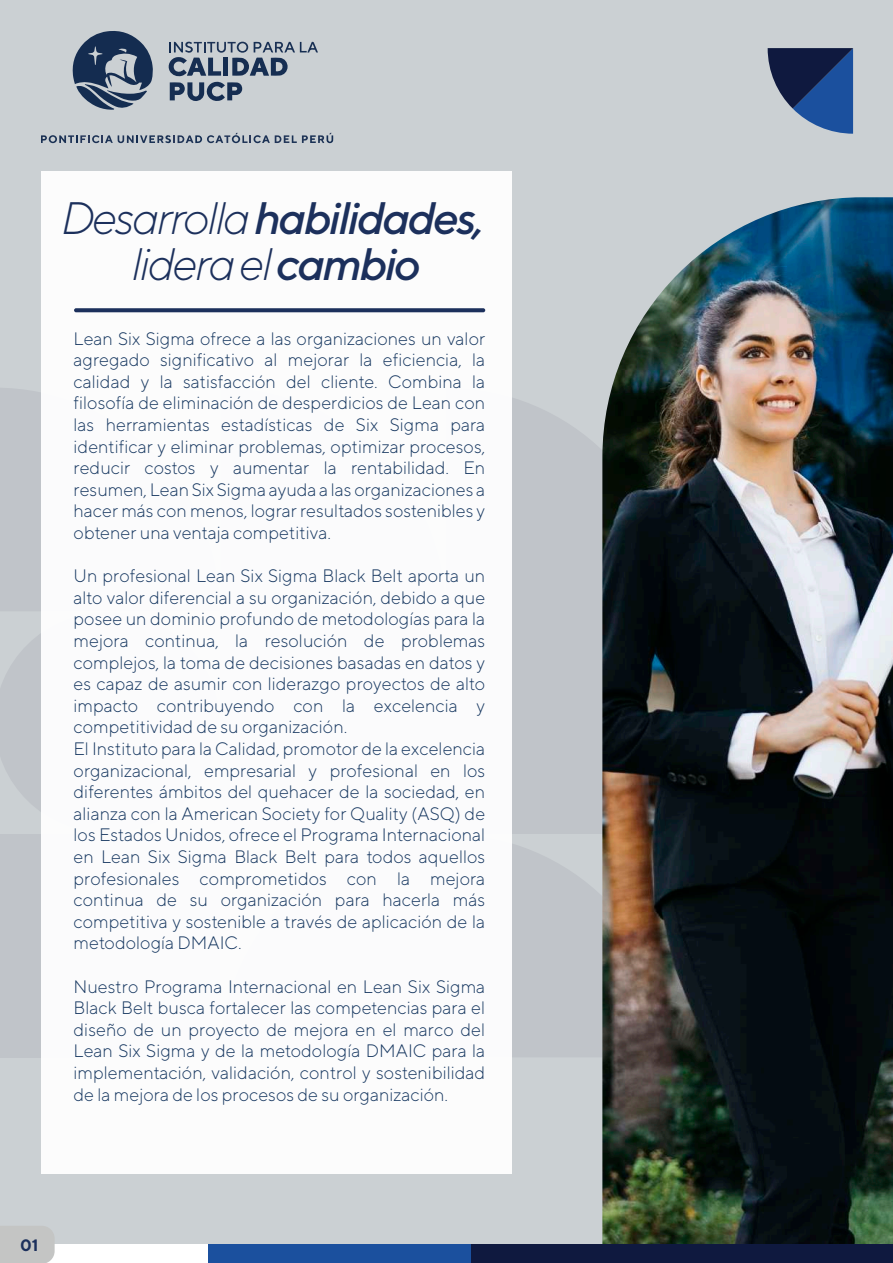
<style>
.page{position:relative;width:893px;height:1263px;background:#cbd0d3}
.page>*{position:absolute;margin:0;border:0;box-sizing:border-box;transform-origin:0 0}
.t1{font:italic 300 45.45px/45.5px "TT Norms";letter-spacing:-.05em;color:#1c305c;text-align:center}
.t2{font:300 18px/21.6px "TT Norms";color:#163760;text-align:justify}
.t3{font:700 16.5px "TT Norms";color:#1c305c}
.s1{font-weight:500}
</style>
<div class="page">
<svg style="left:511px;top:834px;width:91px;height:223px;fill:#c0c4c9"></svg>
<div style="left:0;top:833px;width:220px;height:224px;background:#c0c4c9"></div>
<div style="left:0;top:388px;width:41px;height:223px;background:#c0c4c9"></div>
<svg style="left:511px;top:388px;width:91px;height:223px;fill:#c0c4c9"></svg>
<svg style="left:0;top:634px;width:41px;height:177px;fill:#c0c4c9"></svg>
<div style="left:220px;top:611px;width:452px;height:223px;background:#c0c4c9"></div>
<div style="left:41px;top:171px;width:470px;height:1002px;background:#fff"></div>
<svg style="left:768px;top:48px;width:85px;height:86px"></svg>
<div style="left:0;top:1244px;width:209px;height:19px;background:#fff"></div>
<div style="left:209px;top:1244px;width:262px;height:19px;background:#1b509e"></div>
<div style="left:0;top:1226px;width:55px;height:37px;background:#c4c5c4"></div>
<svg style="left:74px;top:308px;width:411px;height:4px;background:#293c65"></svg>
<img style="left:602px;top:197px;width:291px;height:1047px">
<svg style="left:168px;top:42px;width:150px;height:59px"></svg>
<svg style="left:41px;top:133px;width:292px;height:11px"></svg>
<svg style="left:72px;top:31px;width:81px;height:79px"></svg>
<div style="left:471px;top:1244px;width:422px;height:19px;background:#0f193f"></div>
<h1 class="t1" style="left:61px;top:194px;width:425px">Desarrolla <span class="s1">habilidades, </span>lidera el<span class="s1">cambio</span></h1>
<p class="t2" style="left:74px;top:327px;width:413px">Lean Six Sigma ofrece a las organizaciones un valor agregado significativo al mejorar la eficiencia, la calidad y la satisfacción del cliente. Combina la filosofía de eliminación de desperdicios de Lean con las herramientas estadísticas de Six Sigma para identificar y eliminar problemas, optimizar procesos, reducir costos y aumentar la rentabilidad. En resumen, Lean Six Sigma ayuda a las organizaciones a hacer más con menos, lograr resultados sostenibles y obtener una ventaja competitiva.</p>
<p class="t2" style="left:74px;top:565px;width:413px;text-align:left">Un profesional Lean Six Sigma Black Belt aporta un alto valor diferencial a su organización, debido a que posee un dominio profundo de metodologías para la mejora continua, la resolución de problemas complejos, la toma de decisiones basadas en datos y es capaz de asumir con liderazgo proyectos de alto impacto contribuyendo con la excelencia y competitividad de su organización.<br>El Instituto para la Calidad, promotor de la excelencia organizacional, empresarial y profesional en los diferentes ámbitos del quehacer de la sociedad, en alianza con la American Society for Quality (ASQ) de los Estados Unidos, ofrece el Programa Internacional en Lean Six Sigma Black Belt para todos aquellos profesionales comprometidos con la mejora continua de su organización para hacerla más competitiva y sostenible a través de aplicación de la metodología DMAIC.</p>
<p class="t2" style="left:74px;top:975px;width:413px">Nuestro Programa Internacional en Lean Six Sigma Black Belt busca fortalecer las competencias para el diseño de un proyecto de mejora en el marco del Lean Six Sigma y de la metodología DMAIC para la implementación, validación, control y sostenibilidad de la mejora de los procesos de su organización.</p>
<p class="t3" style="left:20px;top:1234px;width:20px">01</p>
</div>
